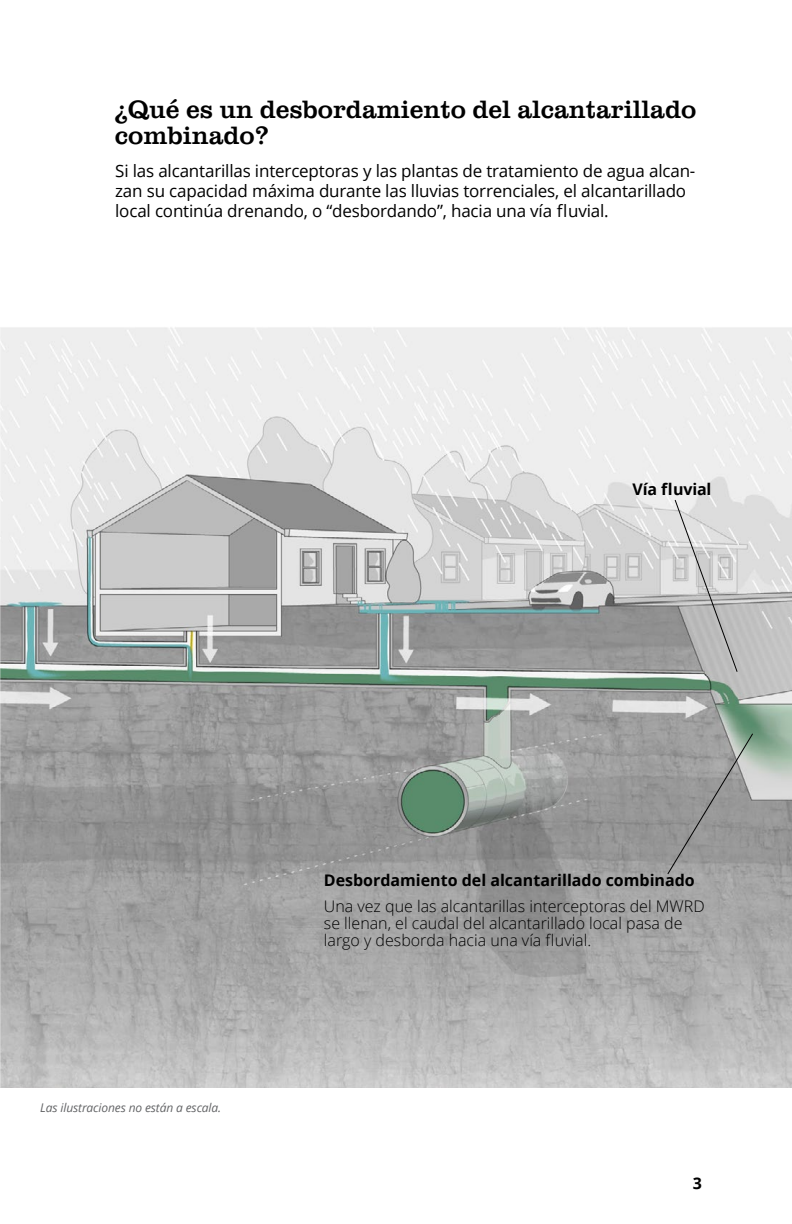
<style>
.page{position:relative;width:792px;height:1224px;background:#fff}
.page>*{position:absolute;margin:0;border:0;box-sizing:border-box;transform-origin:0 0}
.A_Head{font:26px/26px "Clarendon URW";color:#000}
.t1{font:17px/20px "Open Sans";letter-spacing:-.01em;color:#000}
.t2{font:300 16px/17px "Open Sans";color:#000}
.caption_head{font:700 16px "Open Sans";color:#000}
.t3{font:italic 12px "Open Sans";letter-spacing:-.01em;color:#636466}
</style>
<div class="page">
<img style="left:0;top:327px;width:792px;height:760px">
<img style="left:0;top:328px;width:1px;height:759px">
<svg style="left:666px;top:732px;width:88px;height:143px;background:#9a9b9a"></svg>
<svg style="left:674px;top:499px;width:64px;height:174px;background:#c3c3c3"></svg>
<p class="A_Head" style="left:115px;top:95px;width:583px">¿Qué es un desbordamiento del alcantarillado combinado?</p>
<p class="t1" style="left:115px;top:160px;width:582px">Si las alcantarillas interceptoras y las plantas de tratamiento de agua alcan&shy;zan su capacidad máxima durante las lluvias torrenciales, el alcantarillado local continúa drenando, o “desbordando”, hacia una vía fluvial.</p>
<p class="caption_head" style="left:633px;top:478px;width:80px">Vía fluvial</p>
<p class="t3" style="left:40px;top:1099px;width:182px">Las ilustraciones no están a escala.</p>
<p class="caption_head" style="left:324px;top:869px;width:372px">Desbordamiento del alcantarillado combinado</p>
<p class="t2" style="left:324px;top:897px;width:382px">Una vez que las alcantarillas interceptoras del MWRD se llenan, el caudal del alcantarillado local pasa de largo y desborda hacia una vía fluvial.</p>
<p class="caption_head" style="left:693px;top:1172px;width:11px">3</p>
</div>
